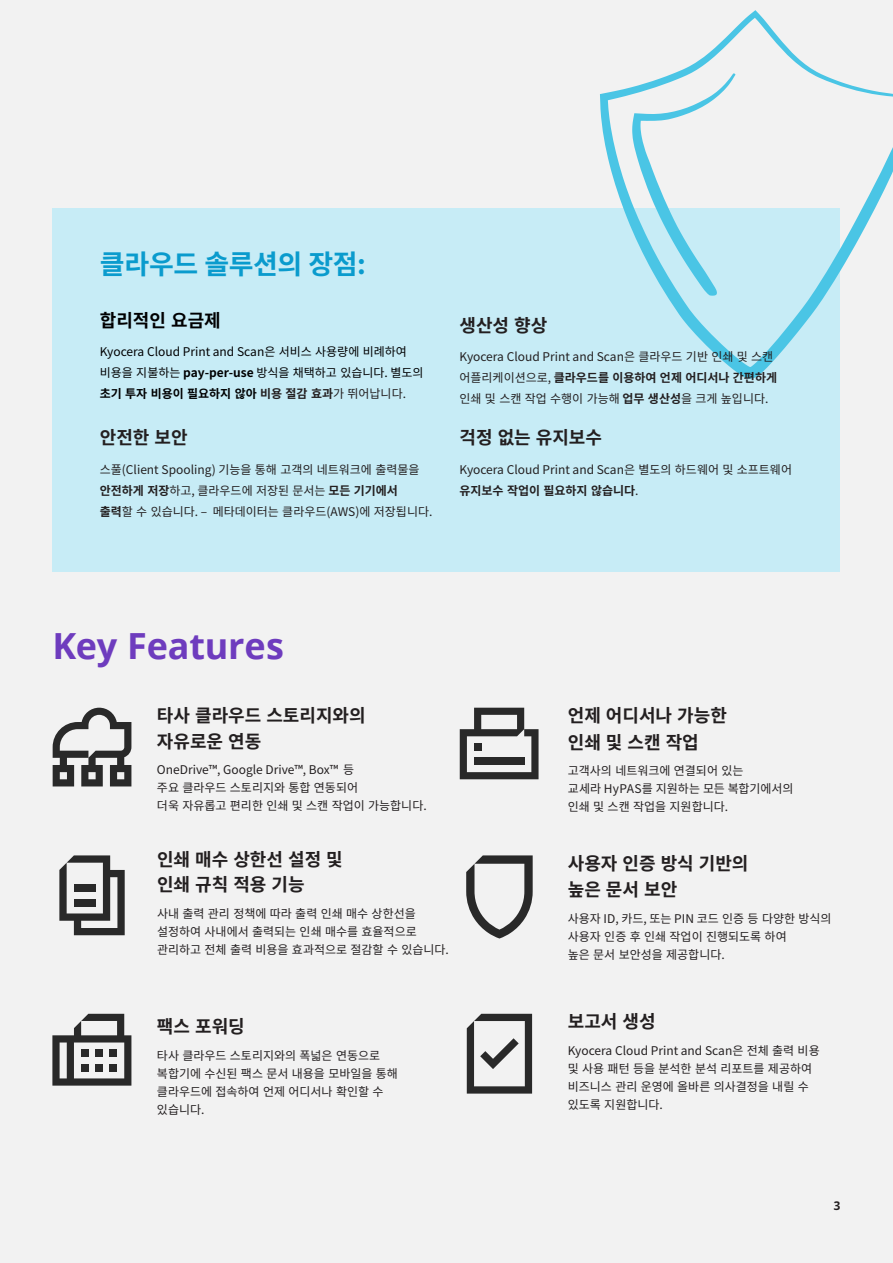
<style>
.page{position:relative;width:893px;height:1263px;background:#f2f2f2}
.page>*{position:absolute;margin:0;border:0;box-sizing:border-box;transform-origin:0 0}
.Title_-_Small{font:700 36px "Noto Sans";letter-spacing:-.005em;color:#6e3cbe}
.Paragraph_-_Introduc{font:700 27px "Noto Sans CJ Kkr";letter-spacing:-.02em;color:#0a9bcd}
.t1{font:700 18px/25.5px "Noto Sans CJ Kkr";color:#231f20}
.t2{font:700 18px "Noto Sans CJ Kkr";color:#000001}
.t3{font:12px/18px "Noto Sans CJ Kkr";color:#231f20}
.t4{font:12px/21px "Noto Sans CJ Kkr";color:#000001}
.t5{font:700 12px "Noto Sans";color:#231f20}
.s1{font-weight:700}
.s2{font-weight:700;color:#231f20}
.s3{color:#231f20}
</style>
<div class="page">
<div style="left:52px;top:208px;width:788px;height:363px;background:#c7ecf6"></div>
<svg style="left:59px;top:855px;width:66px;height:80px"></svg>
<svg style="left:466px;top:855px;width:67px;height:83px"></svg>
<svg style="left:53px;top:708px;width:78px;height:78px"></svg>
<svg style="left:460px;top:708px;width:79px;height:71px"></svg>
<svg style="left:52px;top:1014px;width:79px;height:71px"></svg>
<svg style="left:467px;top:1014px;width:65px;height:79px"></svg>
<svg style="left:600px;top:10px;width:293px;height:369px"></svg>
<svg style="left:632px;top:73px;width:103px;height:223px"></svg>
<p class="Paragraph_-_Introduc" style="left:100px;top:248px;width:267px">클라우드 솔루션의 장점:</p>
<p class="t2" style="left:100px;top:310px;width:122px">합리적인 요금제</p>
<p class="t4" style="left:100px;top:342px;width:325px">Kyocera Cloud Print and Scan은 서비스 사용량에 비례하여 비용을 지불하는 <span class="s1">pay-per-use</span> 방식을 채택하고 있습니다. 별도의 <span class="s1">초기 투자 비용이 필요하지 않아</span> <span class="s2">비용 절감 효과</span><span class="s3">가 뛰어납니다.</span></p>
<p class="t1" style="left:100px;top:425px;width:89px">안전한 보안</p>
<p class="t3" style="left:100px;top:459px;width:334px;line-height:21px">스풀(Client Spooling) 기능을 통해 고객의 네트워크에 출력물을 <span class="s1">안전하게 저장</span>하고, 클라우드에 저장된 문서는 <span class="s1">모든 기기에서 출력</span>할 수 있습니다. – 메타데이터는 클라우드(AWS)에 저장됩니다.</p>
<p class="t1" style="left:459px;top:313px;width:89px">생산성 향상</p>
<p class="t3" style="left:459px;top:346px;width:319px;line-height:21px">Kyocera Cloud Print and Scan은 클라우드 기반 인쇄 및 스캔 어플리케이션으로, <span class="s1">클라우드를 이용하여 언제 어디서나 간편하게 </span>인쇄 및 스캔 작업 수행이 가능해 <span class="s1">업무 생산성</span>을 크게 높입니다.</p>
<p class="t1" style="left:459px;top:425px;width:144px">걱정 없는 유지보수</p>
<p class="t3" style="left:459px;top:459px;width:334px;line-height:21px">Kyocera Cloud Print and Scan은 별도의 하드웨어 및 소프트웨어 <span class="s1">유지보수 작업이 필요하지 않습니다</span>.</p>
<p class="Title_-_Small" style="left:53px;top:620px;width:233px">Key Features</p>
<p class="t1" style="left:157px;top:703px;width:210px">타사 클라우드 스토리지와의 자유로운 연동</p>
<p class="t3" style="left:157px;top:761px;width:271px">OneDrive™, Google Drive™, Box™ 등<br>주요 클라우드 스토리지와 통합 연동되어<br>더욱 자유롭고 편리한 인쇄 및 스캔 작업이 가능합니다.</p>
<p class="t1" style="left:157px;top:847px;width:187px">인쇄 매수 상한선 설정 및 인쇄 규칙 적용 기능</p>
<p class="t3" style="left:157px;top:905px;width:293px">사내 출력 관리 정책에 따라 출력 인쇄 매수 상한선을 설정하여 사내에서 출력되는 인쇄 매수를 효율적으로 관리하고 전체 출력 비용을 효과적으로 절감할 수 있습니다.</p>
<p class="t1" style="left:157px;top:1014px;width:89px">팩스 포워딩</p>
<p class="t3" style="left:157px;top:1046px;width:242px">타사 클라우드 스토리지와의 폭넓은 연동으로 복합기에 수신된 팩스 문서 내용을 모바일을 통해 클라우드에 접속하여 언제 어디서나 확인할 수 있습니다.</p>
<p class="t1" style="left:568px;top:703px;width:161px">언제 어디서나 가능한</p>
<p class="t1" style="left:568px;top:730px;width:133px">인쇄 및 스캔 작업</p>
<p class="t3" style="left:568px;top:762px;width:227px">고객사의 네트워크에 연결되어 있는<br>교세라 HyPAS를 지원하는 모든 복합기에서의 인쇄 및 스캔 작업을 지원합니다.</p>
<p class="t1" style="left:568px;top:851px;width:182px">사용자 인증 방식 기반의</p>
<p class="t1" style="left:568px;top:877px;width:111px">높은 문서 보안</p>
<p class="t3" style="left:568px;top:910px;width:265px">사용자 ID, 카드, 또는 PIN 코드 인증 등 다양한 방식의 사용자 인증 후 인쇄 작업이 진행되도록 하여<br>높은 문서 보안성을 제공합니다.</p>
<p class="t1" style="left:568px;top:1009px;width:89px">보고서 생성</p>
<p class="t3" style="left:568px;top:1041px;width:253px">Kyocera Cloud Print and Scan은 전체 출력 비용 및 사용 패턴 등을 분석한 분석 리포트를 제공하여 비즈니스 관리 운영에 올바른 의사결정을 내릴 수 있도록 지원합니다.</p>
<p class="t5" style="left:834px;top:1197px;width:8px">3</p>
</div>
